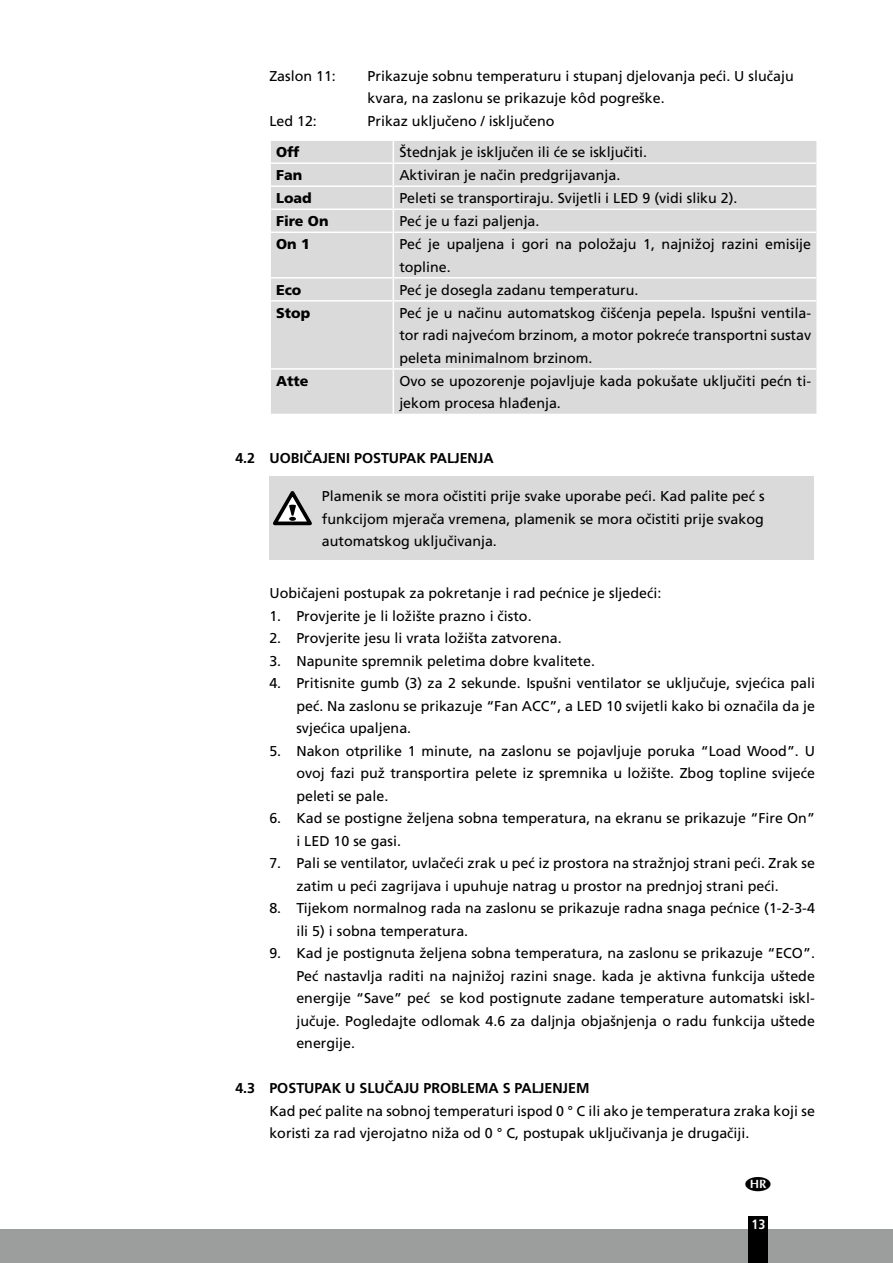
<style>
.page{position:relative;width:893px;height:1263px;background:#fff}
.page>*{position:absolute;margin:0;border:0;box-sizing:border-box;transform-origin:0 0}
.t1{font:14.25px/22.5px "Frutiger CE";color:#000}
.t2{font:700 14.25px "Frutiger CE";color:#000}
.t3{font:900 14.25px "Frutiger LT Std";color:#000}
.t4{font:700 condensed 13.5px "Frutiger LT Std";color:#fff}
</style>
<div class="page">
<div style="left:0;top:1229px;width:893px;height:34px;background:#9c9d9d"></div>
<div style="left:748px;top:1216px;width:20px;height:47px;background:#000"></div>
<div style="left:271px;top:141px;width:545px;height:273px;background:#dadada"></div>
<svg style="left:393px;top:141px;width:1px;height:91px"></svg>
<hr style="left:393px;top:233px;width:1px;height:44px;background:#fff">
<svg style="left:393px;top:279px;width:1px;height:21px"></svg>
<hr style="left:393px;top:302px;width:1px;height:66px;background:#fff">
<hr style="left:393px;top:370px;width:1px;height:44px;background:#fff">
<hr style="left:271px;top:162px;width:122px;height:2px;background:#fff">
<hr style="left:393px;top:162px;width:423px;height:2px;background:#fff">
<hr style="left:271px;top:185px;width:122px;height:2px;background:#fff">
<hr style="left:393px;top:185px;width:423px;height:2px;background:#fff">
<hr style="left:271px;top:208px;width:122px;height:2px;background:#fff">
<hr style="left:393px;top:208px;width:423px;height:2px;background:#fff">
<hr style="left:271px;top:232px;width:122px;height:1px;background:#fff">
<hr style="left:393px;top:232px;width:423px;height:1px;background:#fff">
<hr style="left:271px;top:277px;width:122px;height:2px;background:#fff">
<hr style="left:393px;top:277px;width:423px;height:2px;background:#fff">
<hr style="left:271px;top:300px;width:122px;height:2px;background:#fff">
<hr style="left:393px;top:300px;width:423px;height:2px;background:#fff">
<hr style="left:271px;top:368px;width:122px;height:2px;background:#fff">
<hr style="left:393px;top:368px;width:423px;height:2px;background:#fff">
<div style="left:269px;top:476px;width:51px;height:84px;background:#dadada"></div>
<div style="left:320px;top:476px;width:494px;height:84px;background:#dadada"></div>
<svg style="left:273px;top:491px;width:39px;height:35px"></svg>
<p class="t1" style="left:269px;top:64px;width:68px">Zaslon 11:</p>
<p class="t1" style="left:368px;top:64px;width:428px">Prikazuje sobnu temperaturu i stupanj djelovanja peći. U slučaju kvara, na zaslonu se prikazuje kôd pogreške.</p>
<p class="t1" style="left:269px;top:109px;width:49px">Led 12:</p>
<p class="t1" style="left:368px;top:109px;width:188px">Prikaz uključeno / isključeno</p>
<p class="t3" style="left:276px;top:143px;width:25px">Off</p>
<p class="t1" style="left:399px;top:141px;width:249px">Štednjak je isključen ili će se isključiti.</p>
<p class="t3" style="left:276px;top:166px;width:28px">Fan</p>
<p class="t1" style="left:399px;top:164px;width:222px">Aktiviran je način predgrijavanja.</p>
<p class="t3" style="left:276px;top:189px;width:37px">Load</p>
<p class="t1" style="left:399px;top:187px;width:340px">Peleti se transportiraju. Svijetli i LED 9 (vidi sliku 2).</p>
<p class="t3" style="left:276px;top:212px;width:54px">Fire On</p>
<p class="t1" style="left:399px;top:210px;width:142px">Peć je u fazi paljenja.</p>
<p class="t3" style="left:276px;top:235px;width:35px">On 1</p>
<p class="t1" style="left:399px;top:233px;width:413px">Peć je upaljena i gori na položaju 1, najnižoj razini emisije topline.</p>
<p class="t3" style="left:276px;top:281px;width:27px">Eco</p>
<p class="t1" style="left:399px;top:279px;width:241px">Peć je dosegla zadanu temperaturu.</p>
<p class="t3" style="left:276px;top:304px;width:36px">Stop</p>
<p class="t1" style="left:399px;top:302px;width:413px;text-align:justify">Peć je u načinu automatskog čišćenja pepela. Ispušni ventila&shy;tor radi najvećom brzinom, a motor pokreće transportni sustav peleta minimalnom brzinom.</p>
<p class="t3" style="left:276px;top:372px;width:34px">Atte</p>
<p class="t1" style="left:399px;top:370px;width:413px">Ovo se upozorenje pojavljuje kada pokušate uključiti pećn ti&shy;jekom procesa hlađenja.</p>
<p class="t2" style="left:235px;top:450px;width:260px">4.2 UOBIČAJENI POSTUPAK PALJENJA</p>
<p class="t1" style="left:322px;top:485px;width:444px;text-align:justify">Plamenik se mora očistiti prije svake uporabe peći. Kad palite peć s funkcijom mjerača vremena, plamenik se mora očistiti prije svakog automatskog uključivanja.</p>
<p class="t1" style="left:269px;top:582px;width:393px">Uobičajeni postupak za pokretanje i rad pećnice je sljedeći:</p>
<p class="t1" style="left:269px;top:604px;width:264px">1. Provjerite je li ložište prazno i čisto.</p>
<p class="t1" style="left:269px;top:627px;width:294px">2. Provjerite jesu li vrata ložišta zatvorena.</p>
<p class="t1" style="left:269px;top:649px;width:327px">3. Napunite spremnik peletima dobre kvalitete.</p>
<p class="t1" style="left:296px;top:672px;width:520px;text-align:justify;text-indent:-27px">4. Pritisnite gumb (3) za 2 sekunde. Ispušni ventilator se uključuje, svjećica pali peć. Na zaslonu se prikazuje “Fan ACC”, a LED 10 svijetli kako bi označila da je svjećica upaljena.</p>
<p class="t1" style="left:296px;top:739px;width:520px;text-align:justify;text-indent:-27px">5. Nakon otprilike 1 minute, na zaslonu se pojavljuje poruka “Load Wood”. U ovoj fazi puž transportira pelete iz spremnika u ložište. Zbog topline svijeće peleti se pale.</p>
<p class="t1" style="left:296px;top:807px;width:520px;text-indent:-27px">6. Kad se postigne željena sobna temperatura, na ekranu se prikazuje “Fire On” i LED 10 se gasi.</p>
<p class="t1" style="left:296px;top:852px;width:520px;text-indent:-27px">7. Pali se ventilator, uvlačeći zrak u peć iz prostora na stražnjoj strani peći. Zrak se zatim u peći zagrijava i upuhuje natrag u prostor na prednjoj strani peći.</p>
<p class="t1" style="left:296px;top:897px;width:520px;text-indent:-27px">8. Tijekom normalnog rada na zaslonu se prikazuje radna snaga pećnice (1-2-3-4 ili 5) i sobna temperatura.</p>
<p class="t1" style="left:296px;top:942px;width:520px;text-align:justify;text-indent:-27px">9. Kad je postignuta željena sobna temperatura, na zaslonu se prikazuje “ECO”.<br>Peć nastavlja raditi na najnižoj razini snage. kada je aktivna funkcija uštede energije “Save” peć se kod postignute zadane temperature automatski iskl&shy;jučuje. Pogledajte odlomak 4.6 za daljnja objašnjenja o radu funkcija uštede energije.</p>
<p class="t2" style="left:235px;top:1080px;width:356px">4.3 POSTUPAK U SLUČAJU PROBLEMA S PALJENJEM</p>
<p class="t1" style="left:269px;top:1099px;width:547px">Kad peć palite na sobnoj temperaturi ispod 0 ° C ili ako je temperatura zraka koji se koristi za rad vjerojatno niža od 0 ° C, postupak uključivanja je drugačiji.</p>
<p class="t4" style="left:751px;top:1216px;width:16px">13</p>
</div>
